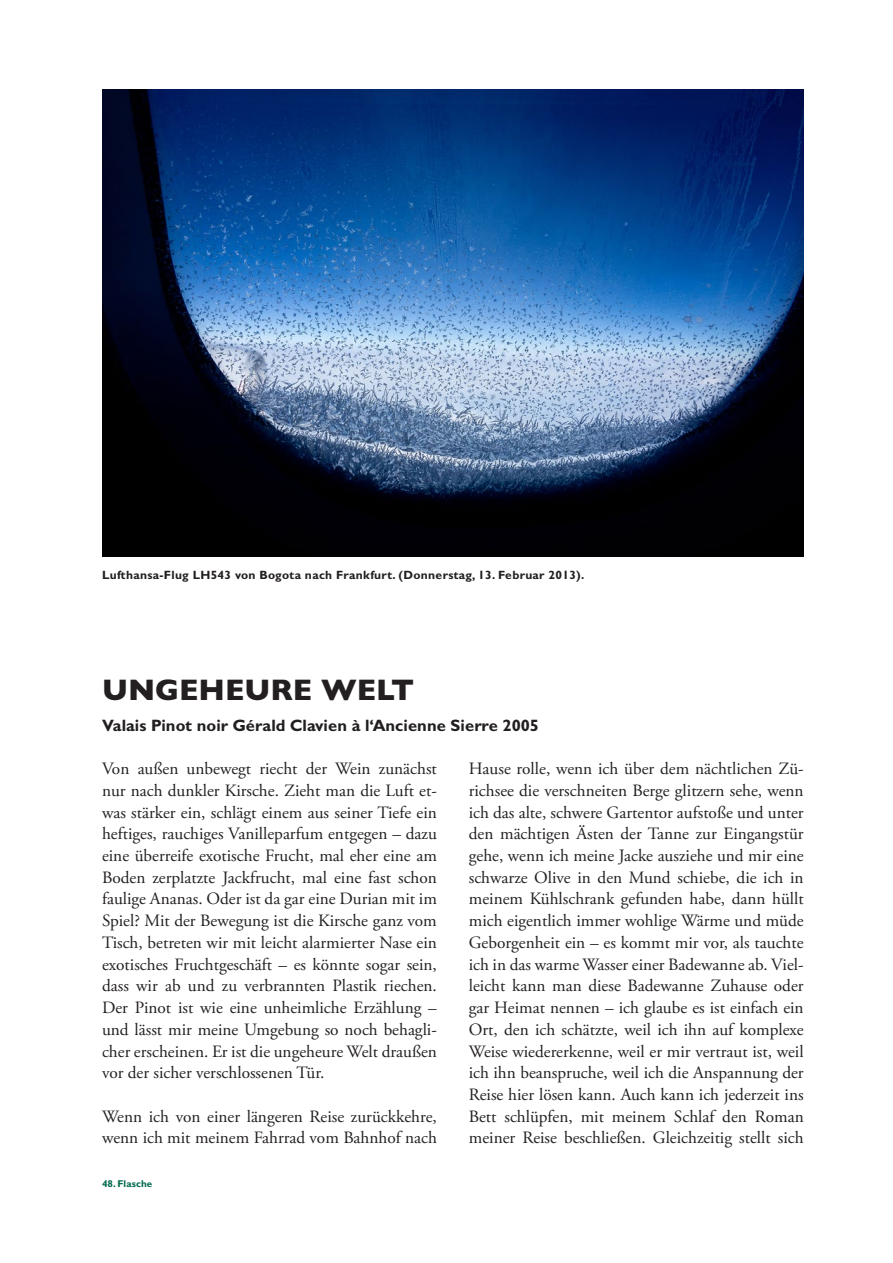
<style>
.page{position:relative;width:893px;height:1263px;background:#fff}
.page>*{position:absolute;margin:0;border:0;box-sizing:border-box;transform-origin:0 0}
.Titel{font:800 30px "Gill Sans MT Pro";color:#231f20}
.Lauftext_ohne_Einzug{font:17.25px/21.8px "Adobe Garamond Pro";color:#231f20;text-align:justify}
.Vorspann{font:700 16.5px "Gill Sans MT Pro";color:#231f20}
.Getrunken_am{font:700 12px "Gill Sans MT Pro";letter-spacing:.025em;color:#231f20}
.Thema_der_Seiten{font:700 9.9px "Gill Sans MT Pro";letter-spacing:.01em;color:#006a4e}
</style>
<div class="page">
<img style="left:102px;top:89px;width:702px;height:468px">
<p class="Getrunken_am" style="left:102px;top:567px;width:484px">Lufthansa-Flug LH543 von Bogota nach Frankfurt. (Donnerstag, 13. Februar 2013).</p>
<p class="Titel" style="left:102px;top:672px;width:314px">UNGEHEURE WELT</p>
<p class="Vorspann" style="left:102px;top:715px;width:438px">Valais Pinot noir Gérald Clavien à l‘Ancienne Sierre 2005</p>
<p class="Lauftext_ohne_Einzug" style="left:469px;top:758px;width:336px">Hause rolle, wenn ich über dem nächtlichen Zü&shy;richsee die verschneiten Berge glitzern sehe, wenn ich das alte, schwere Gartentor aufstoße und unter den mächtigen Ästen der Tanne zur Eingangstür gehe, wenn ich meine Jacke ausziehe und mir eine schwarze Olive in den Mund schiebe, die ich in meinem Kühlschrank gefunden habe, dann hüllt mich eigentlich immer wohlige Wärme und müde Geborgenheit ein – es kommt mir vor, als tauchte ich in das warme Wasser einer Badewanne ab. Viel&shy;leicht kann man diese Badewanne Zuhause oder gar Heimat nennen – ich glaube es ist einfach ein Ort, den ich schätzte, weil ich ihn auf komplexe Weise wiedererkenne, weil er mir vertraut ist, weil ich ihn beanspruche, weil ich die Anspannung der Reise hier lösen kann. Auch kann ich jederzeit ins Bett schlüpfen, mit meinem Schlaf den Roman meiner Reise beschließen. Gleichzeitig stellt sich</p>
<p class="Lauftext_ohne_Einzug" style="left:102px;top:758px;width:336px">Von außen unbewegt riecht der Wein zunächst nur nach dunkler Kirsche. Zieht man die Luft et&shy;was stärker ein, schlägt einem aus seiner Tiefe ein heftiges, rauchiges Vanilleparfum entgegen – dazu eine überreife exotische Frucht, mal eher eine am Boden zerplatzte Jackfrucht, mal eine fast schon faulige Ananas. Oder ist da gar eine Durian mit im Spiel? Mit der Bewegung ist die Kirsche ganz vom Tisch, betreten wir mit leicht alarmierter Nase ein exotisches Fruchtgeschäft – es könnte sogar sein, dass wir ab und zu verbrannten Plastik riechen.<br>Der Pinot ist wie eine unheimliche Erzählung – und lässt mir meine Umgebung so noch behagli&shy;cher erscheinen. Er ist die ungeheure Welt draußen vor der sicher verschlossenen Tür.</p>
<p class="Lauftext_ohne_Einzug" style="left:102px;top:1106px;width:336px">Wenn ich von einer längeren Reise zurückkehre, wenn ich mit meinem Fahrrad vom Bahnhof nach</p>
<p class="Thema_der_Seiten" style="left:102px;top:1177px;width:52px">48. Flasche</p>
</div>
